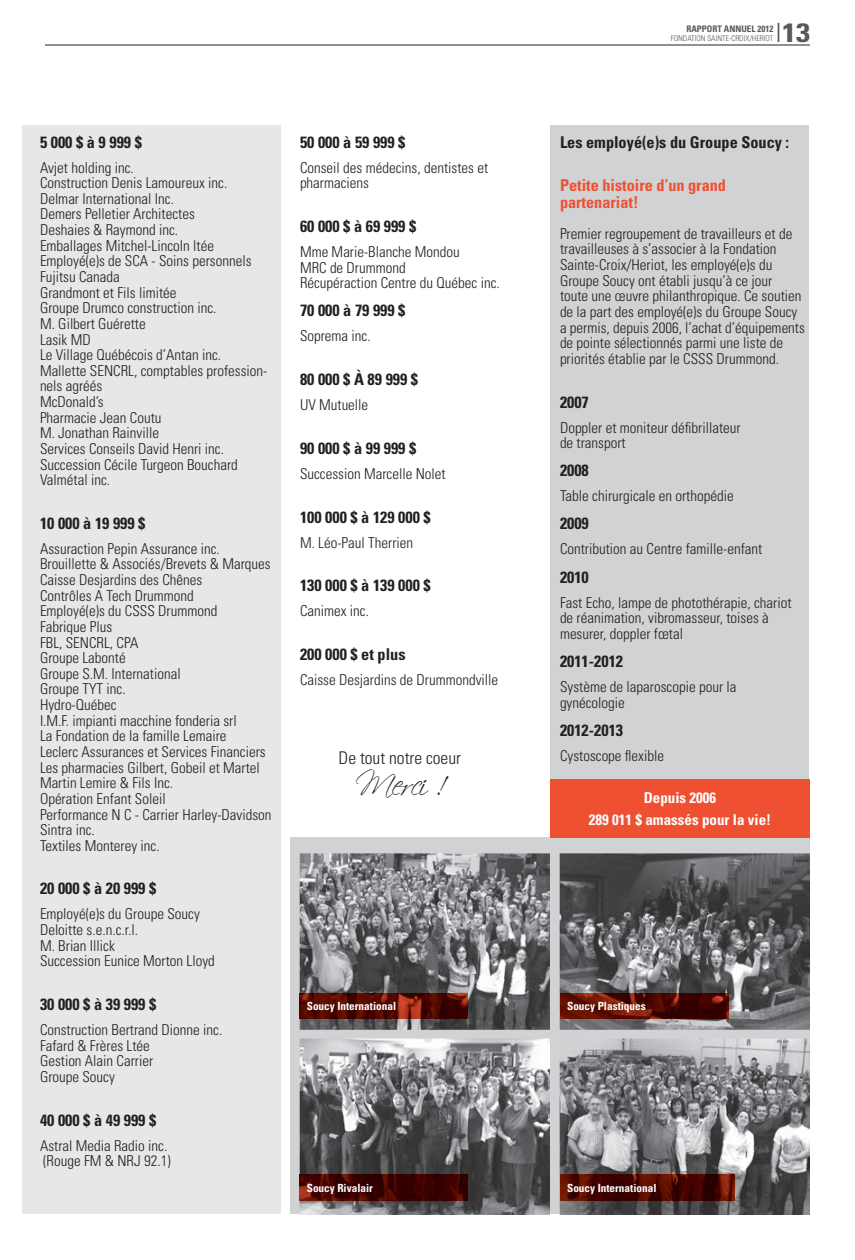
<style>
.page{position:relative;width:855px;height:1260px;background:#fff}
.page>*{position:absolute;margin:0;border:0;box-sizing:border-box;transform-origin:0 0}
.t1{font:32.5px "Scriptina";letter-spacing:-.05em;color:#231f20}
.t2{font:700 condensed 26.5px "Univers";color:#57585a;scale:1.19 1}
.t3{font:300 condensed 17.5px "Univers";color:#231f20}
.t4{font:700 condensed 16.25px "Univers";color:#231f20}
.t5{font:700 condensed 16.25px/16.2px "Univers";color:#ef5032}
.t6{font:300 condensed 15px/15.6px "Univers";color:#231f20}
.t7{font:700 condensed 15px/22.5px "Univers";color:#fff;text-align:center}
.t8{font:700 condensed 11.25px "Univers";color:#fff}
.t9{font:700 condensed 9px "Univers";color:#57585a}
.t10{font:300 condensed 7.88px "Univers";color:#57585a}
.s1{font-weight:300}
</style>
<div class="page">
<hr style="left:45px;top:45px;width:765px;height:1px;background:#231f20">
<div style="left:290px;top:837px;width:519px;height:377px;background:#d1d2d4"></div>
<div style="left:551px;top:125px;width:258px;height:1089px;background:#d1d2d4"></div>
<div style="left:22px;top:125px;width:259px;height:1089px;background:#e6e7e9"></div>
<img style="left:560px;top:1039px;width:250px;height:176px">
<img style="left:560px;top:853px;width:250px;height:177px">
<img style="left:300px;top:1039px;width:250px;height:176px">
<img style="left:300px;top:853px;width:250px;height:177px">
<div style="left:551px;top:779px;width:259px;height:58px;background:#ef5032"></div>
<img style="left:300px;top:993px;width:168px;height:26px">
<img style="left:300px;top:1175px;width:168px;height:25px">
<img style="left:560px;top:993px;width:168px;height:26px">
<img style="left:560px;top:1175px;width:174px;height:25px">
<p class="t4" style="left:40px;top:132px;width:103px">5 000 $ à 9 999 $</p>
<p class="t6" style="left:40px;top:159px;width:229px">Avjet holding inc.<br>Construction Denis Lamoureux inc.<br>Delmar International Inc.<br>Demers Pelletier Architectes<br>Deshaies &amp; Raymond inc.<br>Emballages Mitchel-Lincoln ltée<br>Employé(e)s de SCA - Soins personnels<br>Fujitsu Canada<br>Grandmont et Fils limitée<br>Groupe Drumco construction inc.<br>M. Gilbert Guérette<br>Lasik MD<br>Le Village Québécois d’Antan inc.<br>Mallette SENCRL, comptables profession&shy;nels agréés<br>McDonald’s<br>Pharmacie Jean Coutu<br>M. Jonathan Rainville<br>Services Conseils David Henri inc.<br>Succession Cécile Turgeon Bouchard<br>Valmétal inc.</p>
<p class="t4" style="left:40px;top:513px;width:107px">10 000 à 19 999 $</p>
<p class="t6" style="left:40px;top:541px;width:233px">Assuraction Pepin Assurance inc.<br>Brouillette &amp; Associés/Brevets &amp; Marques<br>Caisse Desjardins des Chênes<br>Contrôles A Tech Drummond<br>Employé(e)s du CSSS Drummond<br>Fabrique Plus<br>FBL, SENCRL, CPA<br>Groupe Labonté<br>Groupe S.M. International<br>Groupe TYT inc.<br>Hydro-Québec<br>I.M.F. impianti macchine fonderia srl<br>La Fondation de la famille Lemaire<br>Leclerc Assurances et Services Financiers<br>Les pharmacies Gilbert, Gobeil et Martel<br>Martin Lemire &amp; Fils Inc.<br>Opération Enfant Soleil<br>Performance N C - Carrier Harley-Davidson<br>Sintra inc.<br>Textiles Monterey inc.</p>
<p class="t4" style="left:40px;top:879px;width:118px">20 000 $ à 20 999 $</p>
<p class="t6" style="left:40px;top:906px;width:176px">Employé(e)s du Groupe Soucy<br>Deloitte s.e.n.c.r.l.<br>M. Brian Illick<br>Succession Eunice Morton Lloyd</p>
<p class="t4" style="left:40px;top:994px;width:118px">30 000 $ à 39 999 $</p>
<p class="t6" style="left:40px;top:1022px;width:184px">Construction Bertrand Dionne inc.<br>Fafard &amp; Frères Ltée<br>Gestion Alain Carrier<br>Groupe Soucy</p>
<p class="t4" style="left:40px;top:1110px;width:118px">40 000 $ à 49 999 $</p>
<p class="t6" style="left:40px;top:1137px;width:132px">Astral Media Radio inc. (Rouge FM &amp; NRJ 92.1)</p>
<p class="t4" style="left:300px;top:132px;width:107px">50 000 à 59 999 $</p>
<p class="t6" style="left:300px;top:159px;width:190px">Conseil des médecins, dentistes et pharmaciens</p>
<p class="t4" style="left:300px;top:216px;width:118px">60 000 $ à 69 999 $</p>
<p class="t6" style="left:300px;top:244px;width:201px">Mme Marie-Blanche Mondou<br>MRC de Drummond<br>Récupéraction Centre du Québec inc.</p>
<p class="t4" style="left:300px;top:301px;width:107px">70 000 à 79 999 $</p>
<p class="t6" style="left:300px;top:328px;width:72px">Soprema inc.</p>
<p class="t4" style="left:300px;top:369px;width:120px">80 000 $ À 89 999 $</p>
<p class="t6" style="left:300px;top:397px;width:70px">UV Mutuelle</p>
<p class="t4" style="left:300px;top:438px;width:118px">90 000 $ à 99 999 $</p>
<p class="t6" style="left:300px;top:466px;width:147px">Succession Marcelle Nolet</p>
<p class="t4" style="left:300px;top:507px;width:132px">100 000 $ à 129 000 $</p>
<p class="t6" style="left:300px;top:534px;width:115px">M. Léo-Paul Therrien</p>
<p class="t4" style="left:300px;top:576px;width:132px">130 000 $ à 139 000 $</p>
<p class="t6" style="left:300px;top:603px;width:71px">Canimex inc.</p>
<p class="t4" style="left:300px;top:644px;width:107px">200 000 $ et plus</p>
<p class="t6" style="left:300px;top:672px;width:200px">Caisse Desjardins de Drummondville</p>
<p class="t3" style="left:339px;top:747px;width:124px">De tout notre coeur</p>
<h1 class="t1" style="left:355px;top:764px;width:90px">Merci !</h1>
<p class="t8" style="left:307px;top:1000px;width:91px">soucy international</p>
<p class="t8" style="left:307px;top:1181px;width:68px">soucy Rivalair</p>
<h2 class="t2" style="left:775px;top:16px;width:31px"><span class="s1">|</span>13</h2>
<p class="t9" style="left:686px;top:23px;width:88px">RAPPORT ANNUEL 2012</p>
<p class="t10" style="left:671px;top:33px;width:104px">FONDATION SAINTE-CROIX/HERIOT</p>
<p class="t4" style="left:560px;top:132px;width:231px">Les employé(e)s du groupe soucy :</p>
<p class="t5" style="left:560px;top:177px;width:168px">Petite histoire d’un grand partenariat!</p>
<p class="t6" style="left:560px;top:226px;width:246px">Premier regroupement de travailleurs et de travailleuses à s’associer à la Fondation Sainte-Croix/Heriot, les employé(e)s du Groupe Soucy ont établi jusqu’à ce jour<br>toute une œuvre philanthropique. Ce soutien de la part des employé(e)s du Groupe Soucy a permis, depuis 2006, l’achat d’équipements de pointe sélectionnés parmi une liste de priorités établie par le CSSS Drummond.</p>
<p class="t4" style="left:560px;top:392px;width:30px">2007</p>
<p class="t6" style="left:560px;top:419px;width:182px">Doppler et moniteur défibrillateur de transport</p>
<p class="t4" style="left:560px;top:461px;width:30px">2008</p>
<p class="t6" style="left:560px;top:488px;width:175px">Table chirurgicale en orthopédie</p>
<p class="t4" style="left:560px;top:514px;width:30px">2009</p>
<p class="t6" style="left:560px;top:541px;width:204px">Contribution au Centre famille-enfant</p>
<p class="t4" style="left:560px;top:567px;width:30px">2010</p>
<p class="t6" style="left:560px;top:594px;width:233px">Fast Echo, lampe de photothérapie, chariot de réanimation, vibromasseur, toises à mesurer, doppler fœtal</p>
<p class="t4" style="left:560px;top:651px;width:65px">2011-2012</p>
<p class="t6" style="left:560px;top:679px;width:178px">Système de laparoscopie pour la gynécologie</p>
<p class="t4" style="left:560px;top:720px;width:65px">2012-2013</p>
<p class="t6" style="left:560px;top:747px;width:106px">Cystoscope flexible</p>
<p class="t7" style="left:589px;top:786px;width:184px">depuis 2006<br>289 011 $ amassés pour la vie!</p>
<p class="t8" style="left:567px;top:1000px;width:80px">soucy Plastiques</p>
<p class="t8" style="left:567px;top:1181px;width:91px">soucy international</p>
</div>
